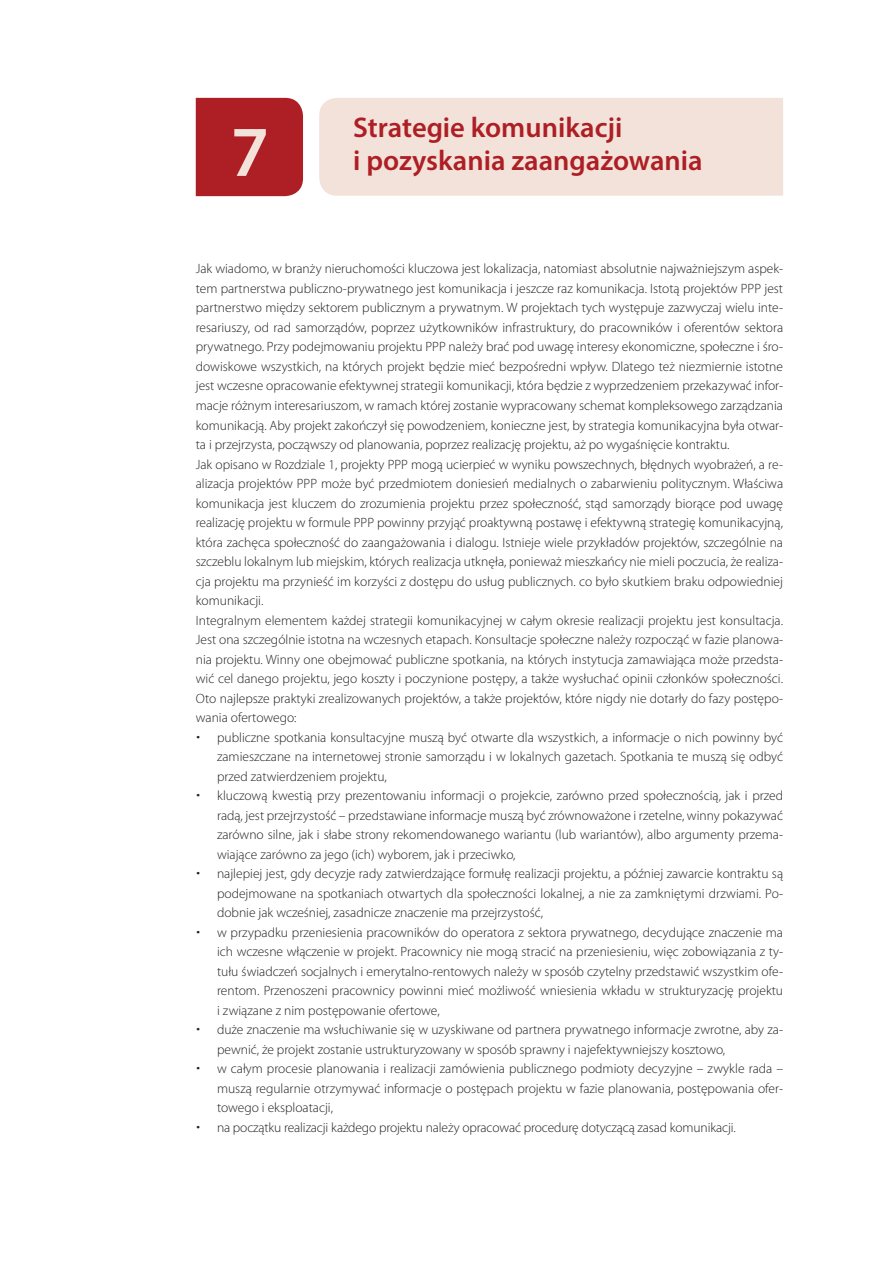
<style>
.page{position:relative;width:881px;height:1272px;background:#fff}
.page>*{position:absolute;margin:0;border:0;box-sizing:border-box;transform-origin:0 0}
.podrozdzial{font:600 72px "Myriad Pro";color:#f3e2da}
.podrozdzial-2{font:600 28.5px/33px "Myriad Pro";color:#ad1f24}
.text{font:300 13.5px/19.5px "Myriad Pro";color:#231f20;text-align:justify}
</style>
<div class="page">
<div style="left:196px;top:98px;width:107px;height:98px;background:#ad1f24"></div>
<div style="left:319px;top:98px;width:463px;height:98px;background:#f3e2da"></div>
<p class="podrozdzial" style="left:230px;top:106px;width:40px">7</p>
<p class="podrozdzial-2" style="left:353px;top:110px;width:351px">Strategie komunikacji<br>i pozyskania zaangażowania</p>
<p class="text" style="left:196px;top:259px;width:588px">Jak wiadomo, w branży nieruchomości kluczowa jest lokalizacja, natomiast absolutnie najważniejszym aspek&shy;tem partnerstwa publiczno-prywatnego jest komunikacja i jeszcze raz komunikacja. Istotą projektów PPP jest partnerstwo między sektorem publicznym a prywatnym. W projektach tych występuje zazwyczaj wielu inte&shy;resariuszy, od rad samorządów, poprzez użytkowników infrastruktury, do pracowników i oferentów sektora prywatnego. Przy podejmowaniu projektu PPP należy brać pod uwagę interesy ekonomiczne, społeczne i śro&shy;dowiskowe wszystkich, na których projekt będzie mieć bezpośredni wpływ. Dlatego też niezmiernie istotne jest wczesne opracowanie efektywnej strategii komunikacji, która będzie z wyprzedzeniem przekazywać infor&shy;macje różnym interesariuszom, w ramach której zostanie wypracowany schemat kompleksowego zarządzania komunikacją. Aby projekt zakończył się powodzeniem, konieczne jest, by strategia komunikacyjna była otwar&shy;ta i przejrzysta, począwszy od planowania, poprzez realizację projektu, aż po wygaśnięcie kontraktu.</p>
<p class="text" style="left:196px;top:454px;width:588px">Jak opisano w Rozdziale 1, projekty PPP mogą ucierpieć w wyniku powszechnych, błędnych wyobrażeń, a re&shy;alizacja projektów PPP może być przedmiotem doniesień medialnych o zabarwieniu politycznym. Właściwa komunikacja jest kluczem do zrozumienia projektu przez społeczność, stąd samorządy biorące pod uwagę realizację projektu w formule PPP powinny przyjąć proaktywną postawę i efektywną strategię komunikacyjną, która zachęca społeczność do zaangażowania i dialogu. Istnieje wiele przykładów projektów, szczególnie na szczeblu lokalnym lub miejskim, których realizacja utknęła, ponieważ mieszkańcy nie mieli poczucia, że realiza&shy;cja projektu ma przynieść im korzyści z dostępu do usług publicznych. co było skutkiem braku odpowiedniej komunikacji.</p>
<p class="text" style="left:196px;top:610px;width:588px">Integralnym elementem każdej strategii komunikacyjnej w całym okresie realizacji projektu jest konsultacja.<br>Jest ona szczególnie istotna na wczesnych etapach. Konsultacje społeczne należy rozpocząć w fazie planowa&shy;nia projektu. Winny one obejmować publiczne spotkania, na których instytucja zamawiająca może przedsta&shy;wić cel danego projektu, jego koszty i poczynione postępy, a także wysłuchać opinii członków społeczności.<br>Oto najlepsze praktyki zrealizowanych projektów, a także projektów, które nigdy nie dotarły do fazy postępo&shy;wania ofertowego:</p>
<p class="text" style="left:217px;top:727px;width:567px">publiczne spotkania konsultacyjne muszą być otwarte dla wszystkich, a informacje o nich powinny być zamieszczane na internetowej stronie samorządu i w lokalnych gazetach. Spotkania te muszą się odbyć przed zatwierdzeniem projektu,</p>
<p class="text" style="left:217px;top:785px;width:567px">kluczową kwestią przy prezentowaniu informacji o projekcie, zarówno przed społecznością, jak i przed radą, jest przejrzystość – przedstawiane informacje muszą być zrównoważone i rzetelne, winny pokazywać zarówno silne, jak i słabe strony rekomendowanego wariantu (lub wariantów), albo argumenty przema&shy;wiające zarówno za jego (ich) wyborem, jak i przeciwko,</p>
<p class="text" style="left:217px;top:863px;width:567px">najlepiej jest, gdy decyzje rady zatwierdzające formułę realizacji projektu, a później zawarcie kontraktu są podejmowane na spotkaniach otwartych dla społeczności lokalnej, a nie za zamkniętymi drzwiami. Po&shy;dobnie jak wcześniej, zasadnicze znaczenie ma przejrzystość,</p>
<p class="text" style="left:217px;top:922px;width:567px">w przypadku przeniesienia pracowników do operatora z sektora prywatnego, decydujące znaczenie ma ich wczesne włączenie w projekt. Pracownicy nie mogą stracić na przeniesieniu, więc zobowiązania z ty&shy;tułu świadczeń socjalnych i emerytalno-rentowych należy w sposób czytelny przedstawić wszystkim ofe&shy;rentom. Przenoszeni pracownicy powinni mieć możliwość wniesienia wkładu w strukturyzację projektu i związane z nim postępowanie ofertowe,</p>
<p class="text" style="left:217px;top:1019px;width:567px">duże znaczenie ma wsłuchiwanie się w uzyskiwane od partnera prywatnego informacje zwrotne, aby za&shy;pewnić, że projekt zostanie ustrukturyzowany w sposób sprawny i najefektywniejszy kosztowo,</p>
<p class="text" style="left:217px;top:1058px;width:567px">w całym procesie planowania i realizacji zamówienia publicznego podmioty decyzyjne – zwykle rada – muszą regularnie otrzymywać informacje o postępach projektu w fazie planowania, postępowania ofer&shy;towego i eksploatacji,</p>
<p class="text" style="left:217px;top:1117px;width:520px">na początku realizacji każdego projektu należy opracować procedurę dotyczącą zasad komunikacji.</p>
</div>
